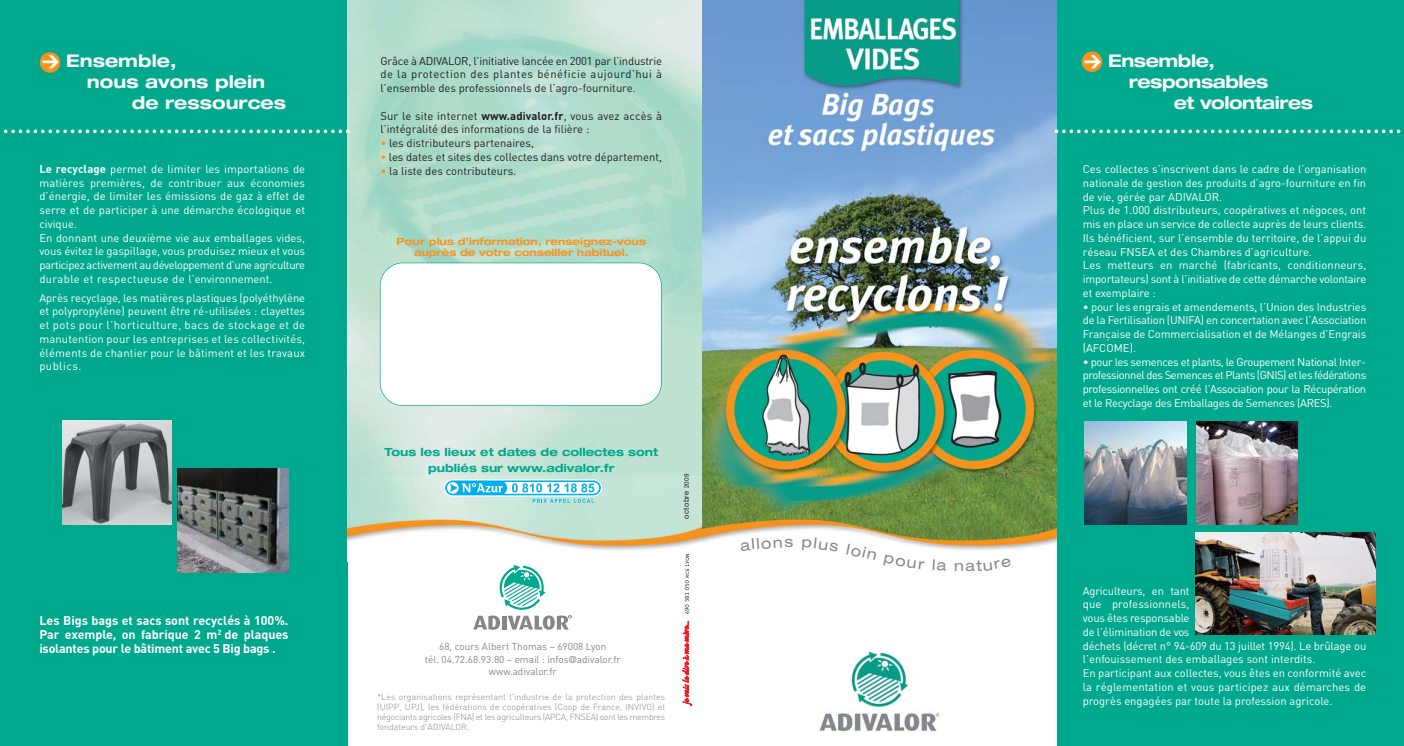
<style>
.page{position:relative;width:1404px;height:746px;background:#fff}
.page>*{position:absolute;margin:0;border:0;box-sizing:border-box;transform-origin:0 0}
.t1{font:700 expanded 17.5px "Helvetica Neue";color:#fff}
.t2{font:700 expanded 17.5px "Helvetica Neue";letter-spacing:-.025em;color:#fff}
.t3{font:700 12.5px/13.8px "DIN";letter-spacing:-.015em;color:#fff;text-align:justify}
.t4{font:11.25px/13.8px "DIN";color:#fff}
.t5{font:11.25px/13.8px "DIN";color:#231f20;text-align:justify}
.t6{font:700 expanded 11.25px/16.1px "Helvetica Neue";color:#00a88e;text-align:center}
.t7{font:10px/12.5px "DIN";color:#848688;text-align:center}
.t8{font:700 expanded 10px/11.2px "Helvetica Neue";color:#f7931d;text-align:center}
.t9{font:300 8.75px/10px "DIN";letter-spacing:-.025em;color:#848688;text-align:justify}
.t10{font:7.5px "Helvetica Neue";letter-spacing:.05em;color:#231f20}
.s1{font-family:"DIN";font-weight:900;font-stretch:normal}
.s2{font-weight:700}
.s3{color:#f7931d}
.s4{font-size:6.25px}
.s5{font-family:"Frutiger";font-weight:300}
</style>
<div class="page">
<div style="left:0;top:0;width:348px;height:746px;background:#00a88e"></div>
<div style="left:1056px;top:0;width:348px;height:746px;background:#00a88e"></div>
<img style="left:348px;top:0;width:354px;height:550px">
<img style="left:702px;top:0;width:354px;height:731px">
<svg style="left:473px;top:565px;width:98px;height:65px"></svg>
<div style="left:444px;top:479px;width:158px;height:18px;background:#eff7f3;border-radius:9px"></div>
<svg style="left:445px;top:480px;width:156px;height:23px"></svg>
<div style="left:380px;top:263px;width:281px;height:142px;background:#fff;border-radius:22px"></div>
<div style="left:380px;top:263px;width:282px;height:143px;border:1px solid #00a88e;border-radius:23px"></div>
<svg style="left:682px;top:621px;width:10px;height:85px"></svg>
<svg style="left:685px;top:554px;width:4px;height:60px"></svg>
<div style="left:40px;top:52px;width:20px;height:21px;background:#f7931d;border-radius:50%"></div>
<img style="left:63px;top:421px;width:109px;height:103px">
<img style="left:178px;top:469px;width:110px;height:103px">
<svg style="left:3px;top:129px;width:347px;height:4px"></svg>
<div style="left:1082px;top:52px;width:20px;height:20px;background:#f7931d;border-radius:50%"></div>
<img style="left:1196px;top:532px;width:180px;height:103px">
<img style="left:1084px;top:422px;width:103px;height:102px">
<img style="left:1196px;top:421px;width:101px;height:103px">
<svg style="left:1054px;top:129px;width:347px;height:4px"></svg>
<svg style="left:740px;top:538px;width:53px;height:13px"></svg>
<svg style="left:802px;top:537px;width:37px;height:15px"></svg>
<svg style="left:846px;top:543px;width:30px;height:17px"></svg>
<svg style="left:883px;top:555px;width:41px;height:14px"></svg>
<svg style="left:932px;top:559px;width:14px;height:12px"></svg>
<svg style="left:955px;top:558px;width:56px;height:14px"></svg>
<h1 class="t1" style="left:42px;top:54px;width:136px"><span class="s1">&gt;</span> Ensemble,</h1>
<h1 class="t1" style="left:87px;top:75px;width:180px">nous avons plein</h1>
<h1 class="t1" style="left:132px;top:97px;width:156px">de ressources</h1>
<p class="t4" style="left:39px;top:163px;width:267px"><span class="s2">Le recyclage</span> permet de limiter les importations de matières premières, de contribuer aux économies d’énergie, de limiter les émissions de gaz à effet de serre et de participer à une démarche écologique et civique.<br>En donnant une deuxième vie aux emballages vides, vous évitez le gaspillage, vous produisez mieux et vous participez activement au développement d’une agriculture durable et respectueuse de l’environnement.</p>
<p class="t4" style="left:39px;top:292px;width:267px;text-align:justify">Après recyclage, les matières plastiques (polyéthylène et polypropylène) peuvent être ré-utilisées : clayettes et pots pour l’horticulture, bacs de stockage et de manutention pour les entreprises et les collectivités, éléments de chantier pour le bâtiment et les travaux publics.</p>
<p class="t3" style="left:39px;top:615px;width:251px">Les Bigs bags et sacs sont recyclés à 100%.<br>Par exemple, on fabrique 2 m<sup>2</sup> de plaques isolantes pour le bâtiment avec 5 Big bags .</p>
<p class="t5" style="left:380px;top:55px;width:283px">Grâce à ADIVALOR, l’initiative lancée en 2001 par l’industrie de la protection des plantes bénéficie aujourd’hui à l’ensemble des professionnels de l’agro-fourniture.</p>
<p class="t5" style="left:380px;top:110px;width:283px">Sur le site internet <span class="s2">www.adivalor.fr</span>, vous avez accès à l’intégralité des informations de la filière :</p>
<p class="t5" style="left:380px;top:138px;width:155px"><span class="s3">•</span> les distributeurs partenaires,</p>
<p class="t5" style="left:380px;top:151px;width:283px"><span class="s3">•</span> les dates et sites des collectes dans votre département,</p>
<p class="t5" style="left:380px;top:165px;width:137px"><span class="s3">•</span> la liste des contributeurs.</p>
<p class="t8" style="left:396px;top:237px;width:251px">Pour plus d’information, renseignez-vous auprès de votre conseiller habituel.</p>
<p class="t6" style="left:384px;top:445px;width:275px">Tous les lieux et dates de collectes sont publiés sur www.adivalor.fr</p>
<p class="t10" style="left:682px;top:519px;width:47px;rotate:-90deg">octobre <span class="s4">2009</span></p>
<p class="t7" style="left:425px;top:642px;width:197px">68, cours Albert Thomas – 69008 Lyon<br>tél. 04.72.68.93.80 – email : infos<span class="s5">@</span>adivalor.fr www.adivalor.fr</p>
<p class="t9" style="left:377px;top:693px;width:290px">*Les organisations représentant l’industrie de la protection des plantes (UIPP, UPJ), les fédérations de coopératives (Coop de France, INVIVO) et négociants agricoles (FNA) et les agriculteurs (APCA, FNSEA) sont les membres fondateurs d’ADIVALOR.</p>
<h1 class="t2" style="left:1084px;top:54px;width:133px"><span class="s1">&gt;</span> Ensemble,</h1>
<h1 class="t2" style="left:1129px;top:75px;width:141px">responsables</h1>
<h1 class="t2" style="left:1174px;top:97px;width:141px">et volontaires</h1>
<p class="t4" style="left:1082px;top:164px;width:285px">Ces collectes s’inscrivent dans le cadre de l’organisation nationale de gestion des produits d’agro-fourniture en fin de vie, gérée par ADIVALOR.<br>Plus de 1.000 distributeurs, coopératives et négoces, ont mis en place un service de collecte auprès de leurs clients.<br>Ils bénéficient, sur l’ensemble du territoire, de l’appui du réseau FNSEA et des Chambres d’agriculture.<br>Les metteurs en marché (fabricants, conditionneurs, importateurs) sont à l’initiative de cette démarche volontaire et exemplaire :</p>
<p class="t4" style="left:1082px;top:301px;width:285px;text-align:justify">• pour les engrais et amendements, l’Union des Industries de la Fertilisation (UNIFA) en concertation avec l’Association Française de Commercialisation et de Mélanges d’Engrais (AFCOME).</p>
<p class="t4" style="left:1082px;top:356px;width:285px;text-align:justify">• pour les semences et plants, le Groupement National Inter&shy;professionnel des Semences et Plants (GNIS) et les fédérations professionnelles ont créé l’Association pour la Récupération et le Recyclage des Emballages de Semences (ARES).</p>
<p class="t4" style="left:1082px;top:585px;width:285px">Agriculteurs, en tant<br>que professionnels,<br>vous êtes responsable<br>de l’élimination de vos<br>déchets (décret n° 94-609 du 13 juillet 1994). Le brûlage ou l’enfouissement des emballages sont interdits.<br>En participant aux collectes, vous êtes en conformité avec la réglementation et vous participez aux démarches de progrès engagées par toute la profession agricole.</p>
</div>
